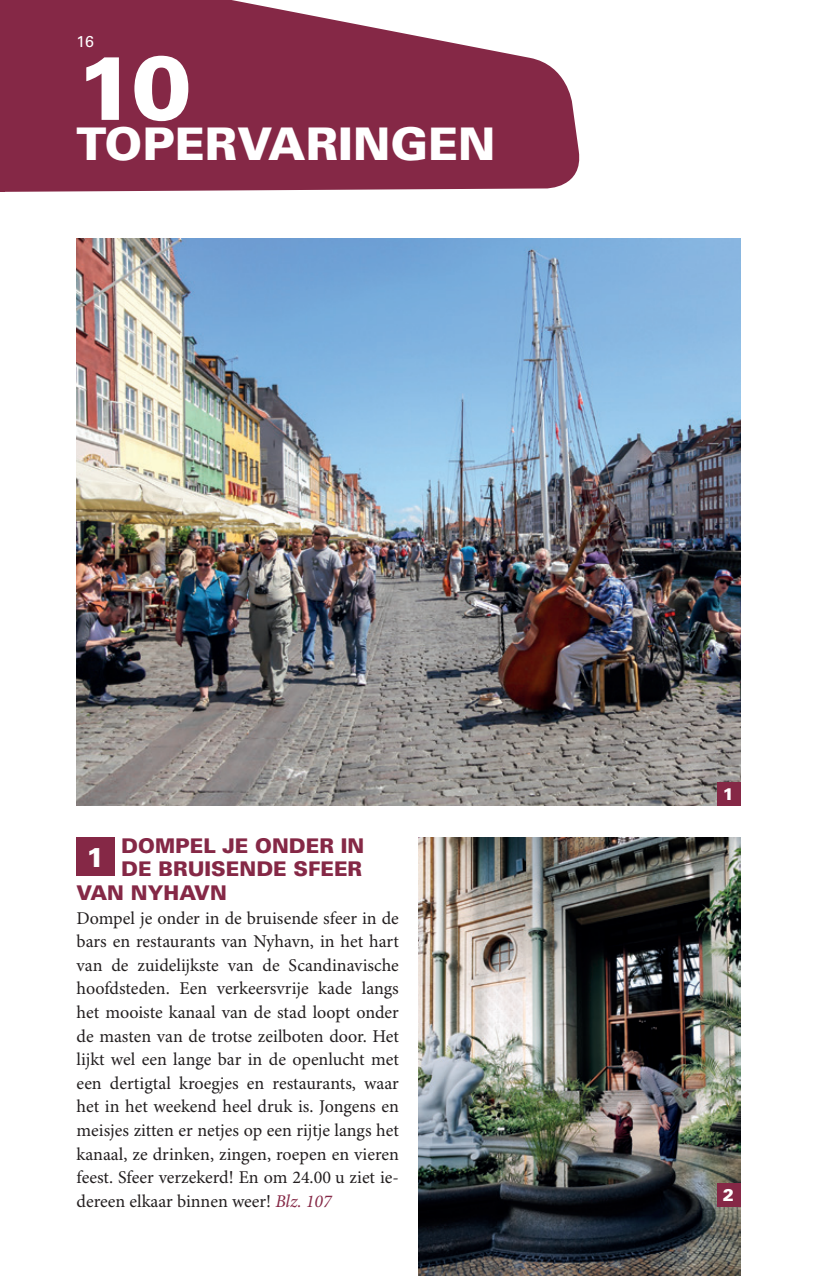
<style>
.page{position:relative;width:817px;height:1276px;background:#fff}
.page>*{position:absolute;margin:0;border:0;box-sizing:border-box;transform-origin:0 0}
.t1{font:900 90px "Univers LT Std";color:#fff}
.t2{font:900 45px "Univers LT Std";color:#fff}
.t3{font:900 27.22px "Univers LT Std";color:#fff}
.t4{font:900 20.25px "Univers LT Std";color:#852846}
.t5{font:18px/23.6px "Minion Pro";color:#231f20;text-align:justify}
.t6{font:900 16.88px "Univers LT Std";color:#fff}
.t7{font:15.75px "Univers LT Std";color:#fff}
.s1{font-style:italic;color:#852846}
</style>
<div class="page">
<svg style="left:0;top:0;width:580px;height:192px;background:#94435d"></svg>
<div style="left:0;top:156px;width:5px;height:36px;background:#852846"></div>
<div style="left:77px;top:838px;width:38px;height:38px;background:#852846"></div>
<img style="left:77px;top:238px;width:663px;height:567px">
<img style="left:418px;top:837px;width:322px;height:439px">
<div style="left:716px;top:781px;width:24px;height:24px;background:#852846"></div>
<div style="left:716px;top:1183px;width:24px;height:24px;background:#852846"></div>
<p class="t7" style="left:77px;top:32px;width:19px">16</p>
<h1 class="t1" style="left:77px;top:31px;width:117px">10</h1>
<h2 class="t2" style="left:77px;top:115px;width:420px">TOPERVARINGEN</h2>
<p class="t4" style="left:121px;top:832px;width:244px">DOMPEL JE ONDER IN</p>
<p class="t4" style="left:121px;top:856px;width:242px">DE BRUISENDE SFEER</p>
<p class="t4" style="left:77px;top:880px;width:152px">VAN NYHAVN</p>
<p class="t5" style="left:77px;top:906px;width:324px">Dompel je onder in de bruisende sfeer in de bars en restaurants van Nyhavn, in het hart van de zuidelijkste van de Scandinavische hoofdsteden. Een verkeersvrije kade langs het mooiste kanaal van de stad loopt onder de masten van de trotse zeilboten door. Het lijkt wel een lange bar in de openlucht met een dertigtal kroegjes en restaurants, waar het in het weekend heel druk is. Jongens en meisjes zitten er netjes op een rijtje langs het kanaal, ze drinken, zingen, roepen en vieren feest. Sfeer verzekerd! En om 24.00 u ziet ie&shy;dereen elkaar binnen weer! <span class="s1">Blz. 107</span></p>
<h3 class="t3" style="left:87px;top:840px;width:20px">1</h3>
<p class="t6" style="left:722px;top:783px;width:13px">1</p>
<p class="t6" style="left:722px;top:1184px;width:13px">2</p>
</div>
